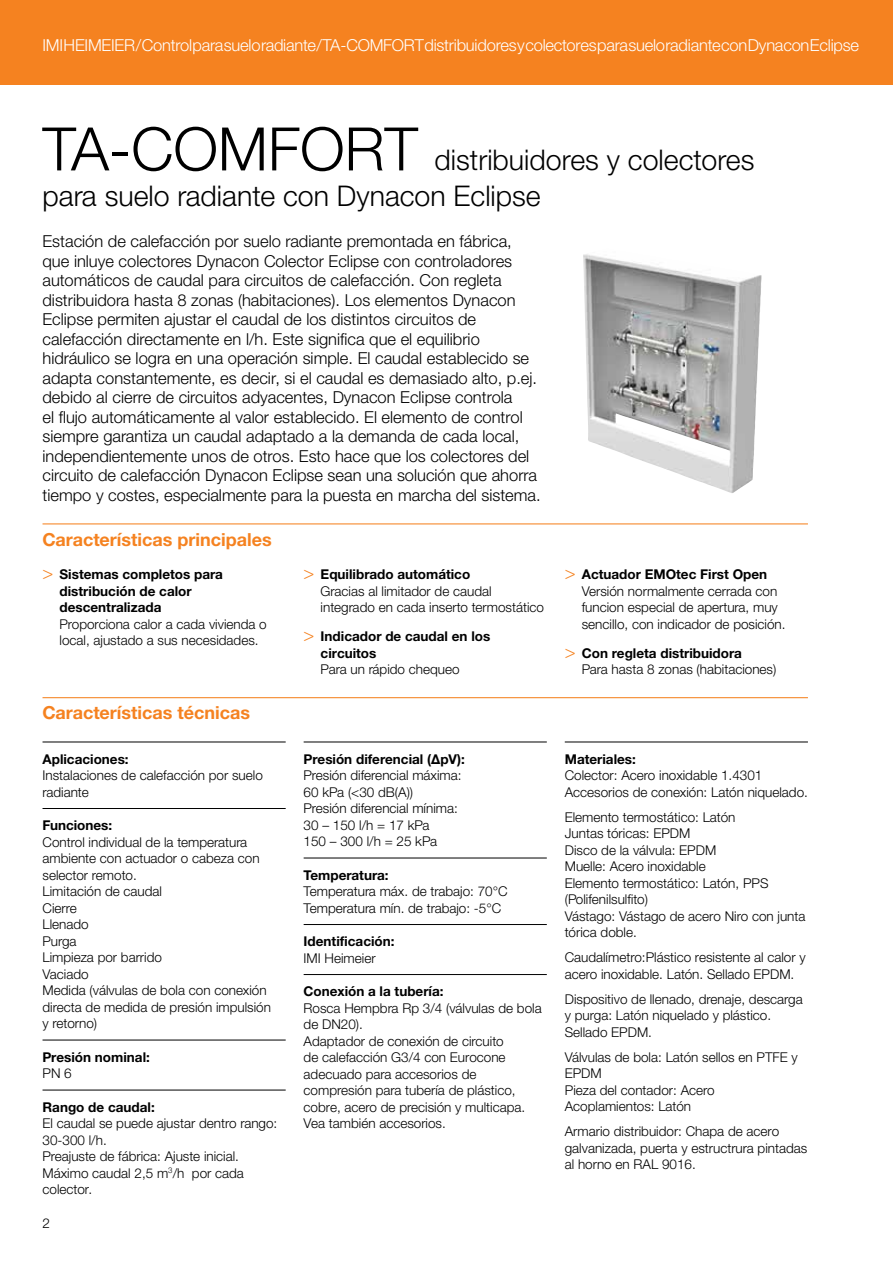
<style>
.page{position:relative;width:893px;height:1263px;background:#fff}
.page>*{position:absolute;margin:0;border:0;box-sizing:border-box;transform-origin:0 0}
.t1{font:300 28.5px/36px "Helvetica Neue LTW1 G";color:#000}
.t2{font:700 18px "Helvetica Neue LTW1 G";color:#f58220}
.t3{font:300 16.5px/19.5px "Helvetica Neue LTW1 G";color:#000}
.t4{font:300 16.5px "Helvetica Neue LTW1 G";letter-spacing:-.015em;color:#fff}
.t5{font:300 13.5px/16.5px "Helvetica Neue LTW1 G";color:#000}
.t6{font:700 13.5px/16.5px "Helvetica Neue LTW1 G";color:#000}
.s1{font-size:60px}
.s2{font-family:"Helvetica Neue LT Std";font-weight:300;font-size:18px;color:#f58220}
.s3{font-family:"Helvetica Neue LT Std";font-size:18px;color:#f58220}
.s4{font-weight:700}
</style>
<div class="page">
<div style="left:0;top:0;width:893px;height:85px;background:#f58220"></div>
<hr style="left:43px;top:523px;width:765px;height:1px;background:#f58220">
<hr style="left:43px;top:697px;width:765px;height:1px;background:#f58220">
<hr style="left:43px;top:742px;width:243px;height:1px;background:#000">
<hr style="left:43px;top:808px;width:243px;height:1px;background:#000">
<hr style="left:43px;top:1040px;width:243px;height:1px;background:#000">
<hr style="left:43px;top:1090px;width:243px;height:1px;background:#000">
<hr style="left:304px;top:742px;width:243px;height:1px;background:#000">
<hr style="left:304px;top:858px;width:243px;height:1px;background:#000">
<hr style="left:304px;top:924px;width:243px;height:1px;background:#000">
<hr style="left:304px;top:974px;width:243px;height:1px;background:#000">
<hr style="left:565px;top:742px;width:243px;height:1px;background:#000">
<img style="left:583px;top:254px;width:179px;height:239px">
<p class="t4" style="left:43px;top:35px;width:818px">IMI HEIMEIER / Control para suelo radiante / TA-COMFORT distribuidores y colectores para suelo radiante con Dynacon Eclipse</p>
<h1 class="t1" style="left:43px;top:142px;width:713px"><span class="s1">TA-COMFORT</span> distribuidores y colectores para suelo radiante con Dynacon Eclipse</h1>
<p class="t3" style="left:43px;top:231px;width:500px">Estación de calefacción por suelo radiante premontada en fábrica, que inluye colectores Dynacon Colector Eclipse con controladores automáticos de caudal para circuitos de calefacción. Con regleta distribuidora hasta 8 zonas (habitaciones). Los elementos Dynacon Eclipse permiten ajustar el caudal de los distintos circuitos de calefacción directamente en l/h. Este significa que el equilibrio hidráulico se logra en una operación simple. El caudal establecido se adapta constantemente, es decir, si el caudal es demasiado alto, p.ej. debido al cierre de circuitos adyacentes, Dynacon Eclipse controla<br>el flujo automáticamente al valor establecido. El elemento de control siempre garantiza un caudal adaptado a la demanda de cada local, independientemente unos de otros. Esto hace que los colectores del circuito de calefacción Dynacon Eclipse sean una solución que ahorra tiempo y costes, especialmente para la puesta en marcha del sistema.</p>
<h2 class="t2" style="left:43px;top:528px;width:231px">Características principales</h2>
<p class="t6" style="left:60px;top:566px;width:165px;text-indent:-17px"><span class="s2">&gt;</span> Sistemas completos para distribución de calor descentralizada</p>
<p class="t5" style="left:60px;top:616px;width:209px">Proporciona calor a cada vivienda o local, ajustado a sus necesidades.</p>
<p class="t5" style="left:321px;top:566px;width:225px;text-indent:-17px"><span class="s3">&gt;</span> <span class="s4">Equilibrado automático<br></span>Gracias al limitador de caudal integrado en cada inserto termostático</p>
<p class="t6" style="left:321px;top:628px;width:171px;text-indent:-17px"><span class="s2">&gt;</span> Indicador de caudal en los circuitos</p>
<p class="t5" style="left:321px;top:661px;width:141px">Para un rápido chequeo</p>
<p class="t5" style="left:582px;top:566px;width:205px;text-indent:-17px"><span class="s3">&gt;</span> <span class="s4">Actuador EMOtec First Open </span>Versión normalmente cerrada con funcion especial de apertura, muy sencillo, con indicador de posición.</p>
<p class="t5" style="left:582px;top:645px;width:196px;text-indent:-17px"><span class="s3">&gt;</span> <span class="s4">Con regleta distribuidora<br></span>Para hasta 8 zonas (habitaciones)</p>
<h2 class="t2" style="left:43px;top:702px;width:209px">Características técnicas</h2>
<p class="t6" style="left:43px;top:750px;width:88px">Aplicaciones:</p>
<p class="t5" style="left:43px;top:767px;width:222px">Instalaciones de calefacción por suelo radiante</p>
<p class="t6" style="left:43px;top:817px;width:71px">Funciones:</p>
<p class="t5" style="left:43px;top:833px;width:230px">Control individual de la temperatura ambiente con actuador o cabeza con selector remoto.<br>Limitación de caudal<br>Cierre<br>Llenado<br>Purga<br>Limpieza por barrido<br>Vaciado<br>Medida (válvulas de bola con conexión directa de medida de presión impulsión y retorno)</p>
<p class="t6" style="left:43px;top:1048px;width:109px">Presión nominal:</p>
<p class="t5" style="left:43px;top:1065px;width:31px">PN 6</p>
<p class="t6" style="left:43px;top:1098px;width:114px">Rango de caudal:</p>
<p class="t5" style="left:43px;top:1115px;width:236px">El caudal se puede ajustar dentro rango:<br>30-300 l/h.<br>Preajuste de fábrica: Ajuste inicial.<br>Máximo caudal 2,5 m<sup>3</sup>/h por cada colector.</p>
<p class="t5" style="left:43px;top:1215px;width:9px">2</p>
<p class="t6" style="left:304px;top:750px;width:163px">Presión diferencial (ΔpV):</p>
<p class="t5" style="left:304px;top:767px;width:159px">Presión diferencial máxima:<br>60 kPa (&lt;30 dB(A))<br>Presión diferencial mínima:<br>30 – 150 l/h = 17 kPa<br>150 – 300 l/h = 25 kPa</p>
<p class="t6" style="left:304px;top:866px;width:86px">Temperatura:</p>
<p class="t5" style="left:304px;top:883px;width:205px">Temperatura máx. de trabajo: 70°C<br>Temperatura mín. de trabajo: -5°C</p>
<p class="t6" style="left:304px;top:933px;width:92px">Identificación:</p>
<p class="t5" style="left:304px;top:949px;width:74px">IMI Heimeier</p>
<p class="t6" style="left:304px;top:983px;width:141px">Conexión a la tubería:</p>
<p class="t5" style="left:304px;top:999px;width:240px">Rosca Hempbra Rp 3/4 (válvulas de bola de DN20).<br>Adaptador de conexión de circuito<br>de calefacción G3/4 con Eurocone adecuado para accesorios de compresión para tubería de plástico, cobre, acero de precisión y multicapa.<br>Vea también accesorios.</p>
<p class="t6" style="left:565px;top:750px;width:73px">Materiales:</p>
<p class="t5" style="left:565px;top:767px;width:245px">Colector: Acero inoxidable 1.4301<br>Accesorios de conexión: Latón niquelado.</p>
<p class="t5" style="left:565px;top:808px;width:242px">Elemento termostático: Latón<br>Juntas tóricas: EPDM<br>Disco de la válvula: EPDM<br>Muelle: Acero inoxidable<br>Elemento termostático: Latón, PPS (Polifenilsulfito)<br>Vástago: Vástago de acero Niro con junta tórica doble.</p>
<p class="t5" style="left:565px;top:949px;width:242px">Caudalímetro:Plástico resistente al calor y acero inoxidable. Latón. Sellado EPDM.</p>
<p class="t5" style="left:565px;top:990px;width:239px">Dispositivo de llenado, drenaje, descarga y purga: Latón niquelado y plástico.<br>Sellado EPDM.</p>
<p class="t5" style="left:565px;top:1048px;width:234px">Válvulas de bola: Latón sellos en PTFE y<br>EPDM<br>Pieza del contador: Acero<br>Acoplamientos: Latón</p>
<p class="t5" style="left:565px;top:1123px;width:244px">Armario distribuidor: Chapa de acero galvanizada, puerta y estructrura pintadas al horno en RAL 9016.</p>
</div>
